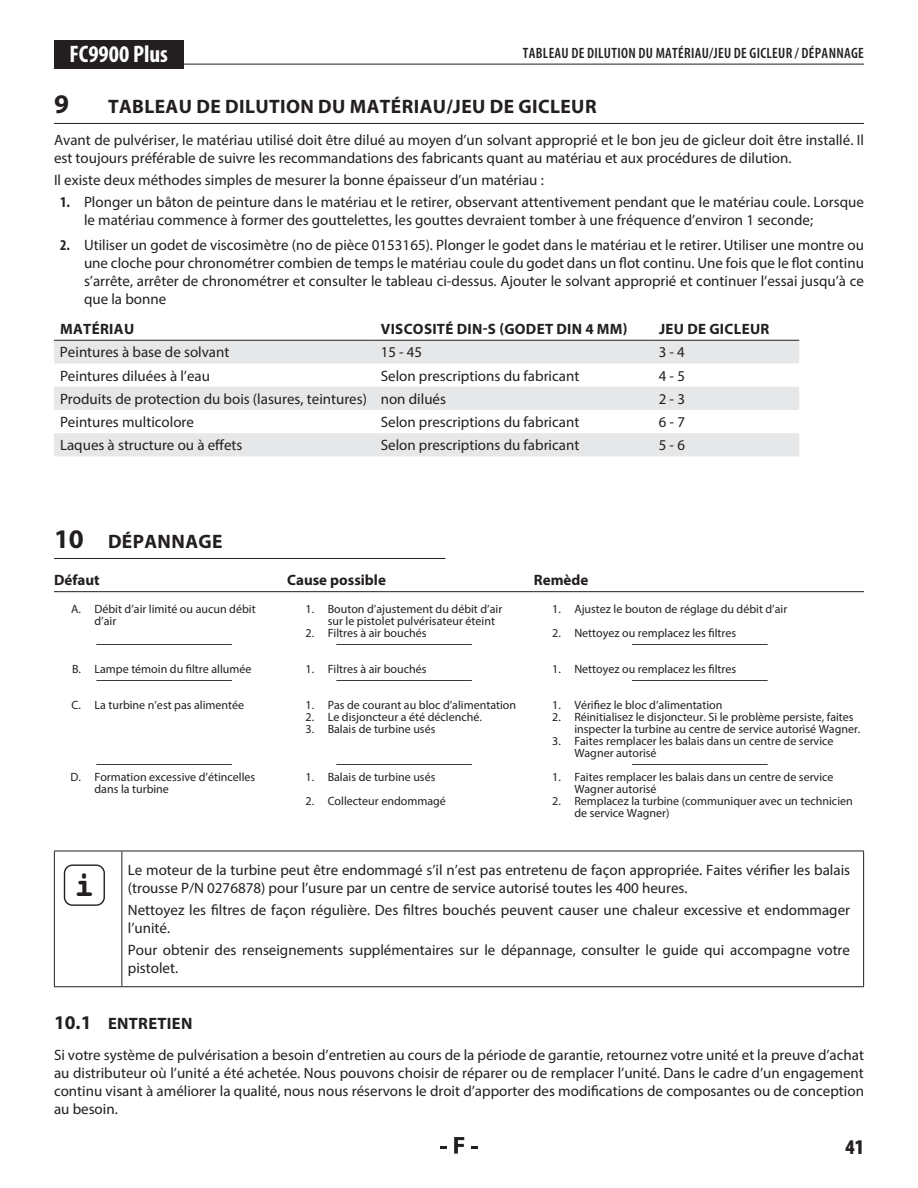
<style>
.page{position:relative;width:918px;height:1188px;background:#fff}
.page>*{position:absolute;margin:0;border:0;box-sizing:border-box;transform-origin:0 0}
.t1{font:700 33.6px "Courier";color:#231f20}
.t2{font:700 27px "Myriad Pro";color:#231f20}
.t3{font:700 condensed 24px "Myriad Pro";color:#fff}
.t4{font:900 condensed 21px "Myriad Pro";color:#231f20}
.t5{font:700 19.5px "Myriad Pro";letter-spacing:.02em;color:#231f20}
.t6{font:700 16.5px "Myriad Pro";letter-spacing:.02em;color:#231f20}
.t7{font:15px/18px "Myriad Pro";color:#231f20}
.t8{font:700 15px "Myriad Pro";letter-spacing:.02em;color:#231f20}
.t9{font:600 condensed 15px "Myriad Pro";letter-spacing:.02em;color:#231f20}
.t10{font:700 15px "Myriad Pro";color:#231f20}
.t11{font:12px/12px "Myriad Pro";color:#231f20}
.s1{font-weight:700;font-stretch:condensed}
.s2{font-size:27px}
.s3{font-size:19.5px}
</style>
<div class="page">
<svg style="left:440px;top:1146px;width:7px;height:2px"></svg>
<svg style="left:454px;top:1137px;width:10px;height:17px"></svg>
<svg style="left:471px;top:1146px;width:7px;height:2px"></svg>
<hr style="left:54px;top:64px;width:810px;height:1px;background:#231f20">
<div style="left:54px;top:40px;width:130px;height:29px;background:#231f20"></div>
<hr style="left:54px;top:558px;width:392px;height:1px;background:#231f20">
<hr style="left:122px;top:851px;width:1px;height:135px;background:#231f20">
<hr style="left:54px;top:851px;width:68px;height:1px;background:#231f20">
<hr style="left:54px;top:851px;width:1px;height:135px;background:#231f20">
<hr style="left:122px;top:851px;width:742px;height:1px;background:#231f20">
<hr style="left:863px;top:851px;width:1px;height:135px;background:#231f20">
<hr style="left:54px;top:986px;width:68px;height:1px;background:#231f20">
<hr style="left:122px;top:986px;width:742px;height:1px;background:#231f20">
<div style="left:64px;top:864px;width:41px;height:42px;border:1px solid #231f20;border-radius:8px"></div>
<hr style="left:97px;top:644px;width:135px;height:1px;background:#231f20">
<hr style="left:97px;top:680px;width:135px;height:1px;background:#231f20">
<hr style="left:97px;top:764px;width:135px;height:1px;background:#231f20">
<hr style="left:337px;top:644px;width:135px;height:1px;background:#231f20">
<hr style="left:337px;top:680px;width:135px;height:1px;background:#231f20">
<hr style="left:337px;top:764px;width:135px;height:1px;background:#231f20">
<hr style="left:632px;top:644px;width:135px;height:1px;background:#231f20">
<hr style="left:632px;top:680px;width:135px;height:1px;background:#231f20">
<hr style="left:632px;top:764px;width:135px;height:1px;background:#231f20">
<hr style="left:54px;top:591px;width:810px;height:1px;background:#231f20">
<hr style="left:54px;top:123px;width:810px;height:1px;background:#231f20">
<svg style="left:54px;top:339px;width:745px;height:1px"></svg>
<svg style="left:54px;top:341px;width:745px;height:115px;fill:#e6e7e9"></svg>
<hr style="left:54px;top:340px;width:321px;height:1px;background:#231f20">
<hr style="left:375px;top:340px;width:278px;height:1px;background:#231f20">
<hr style="left:653px;top:340px;width:146px;height:1px;background:#231f20">
<h3 class="t3" style="left:70px;top:39px;width:100px">FC9900 Plus</h3>
<p class="t9" style="left:523px;top:44px;width:342px">TABLEAU DE DILUTION DU MATÉRIAU/JEU DE GICLEUR / DÉPANNAGE</p>
<h2 class="t2" style="left:54px;top:87px;width:16px">9</h2>
<h3 class="t5" style="left:108px;top:94px;width:490px">TABLEAU DE DILUTION DU MATÉRIAU/JEU DE GICLEUR</h3>
<p class="t7" style="left:54px;top:131px;width:812px">Avant de pulvériser, le matériau utilisé doit être dilué au moyen d’un solvant approprié et le bon jeu de gicleur doit être installé. Il est toujours préférable de suivre les recommandations des fabricants quant au matériau et aux procédures de dilution.</p>
<p class="t7" style="left:54px;top:171px;width:491px">Il existe deux méthodes simples de mesurer la bonne épaisseur d’un matériau :</p>
<p class="t7" style="left:84px;top:193px;width:781px;text-indent:-24px"><span class="s1">1.</span> Plonger un bâton de peinture dans le matériau et le retirer, observant attentivement pendant que le matériau coule. Lorsque le matériau commence à former des gouttelettes, les gouttes devraient tomber à une fréquence d’environ 1 seconde;</p>
<p class="t7" style="left:84px;top:236px;width:782px;text-align:justify;text-indent:-24px"><span class="s1">2.</span> Utiliser un godet de viscosimètre (no de pièce 0153165). Plonger le godet dans le matériau et le retirer. Utiliser une montre ou une cloche pour chronométrer combien de temps le matériau coule du godet dans un flot continu. Une fois que le flot continu s’arrête, arrêter de chronométrer et consulter le tableau ci-dessus. Ajouter le solvant approprié et continuer l’essai jusqu’à ce que la bonne</p>
<p class="t8" style="left:60px;top:319px;width:76px">MATÉRIAU</p>
<p class="t8" style="left:381px;top:319px;width:248px">VISCOSITÉ DIN-S (GODET DIN 4 MM)</p>
<p class="t8" style="left:659px;top:319px;width:112px">JEU DE GICLEUR</p>
<p class="t7" style="left:60px;top:343px;width:171px">Peintures à base de solvant</p>
<p class="t7" style="left:381px;top:343px;width:43px">15 - 45</p>
<p class="t7" style="left:659px;top:343px;width:28px">3 - 4</p>
<p class="t7" style="left:60px;top:366px;width:152px">Peintures diluées à l’eau</p>
<p class="t7" style="left:381px;top:366px;width:200px">Selon prescriptions du fabricant</p>
<p class="t7" style="left:659px;top:366px;width:28px">4 - 5</p>
<p class="t7" style="left:60px;top:390px;width:388px">Produits de protection du bois (lasures, teintures) non dilués</p>
<p class="t7" style="left:659px;top:390px;width:28px">2 - 3</p>
<p class="t7" style="left:60px;top:413px;width:136px">Peintures multicolore</p>
<p class="t7" style="left:381px;top:413px;width:200px">Selon prescriptions du fabricant</p>
<p class="t7" style="left:659px;top:413px;width:28px">6 - 7</p>
<p class="t7" style="left:60px;top:436px;width:184px">Laques à structure ou à effets</p>
<p class="t7" style="left:381px;top:436px;width:200px">Selon prescriptions du fabricant</p>
<p class="t7" style="left:659px;top:436px;width:28px">5 - 6</p>
<h3 class="t5" style="left:54px;top:529px;width:170px"><span class="s2">10</span> DÉPANNAGE</h3>
<p class="t8" style="left:54px;top:570px;width:47px">Défaut</p>
<p class="t11" style="left:94px;top:603px;width:163px;text-indent:-23px">A. Débit d’air limité ou aucun débit d’air</p>
<p class="t11" style="left:72px;top:663px;width:181px">B. Lampe témoin du filtre allumée</p>
<p class="t11" style="left:72px;top:699px;width:174px">C. La turbine n’est pas alimentée</p>
<p class="t11" style="left:94px;top:771px;width:162px;text-indent:-24px">D. Formation excessive d’étincelles dans la turbine</p>
<p class="t10" style="left:287px;top:570px;width:100px">Cause possible</p>
<p class="t11" style="left:328px;top:603px;width:176px;text-indent:-22px">1. Bouton d’ajustement du débit d’air sur le pistolet pulvérisateur éteint</p>
<p class="t11" style="left:306px;top:627px;width:123px">2. Filtres à air bouchés</p>
<p class="t11" style="left:306px;top:663px;width:123px">1. Filtres à air bouchés</p>
<p class="t11" style="left:306px;top:699px;width:212px">1. Pas de courant au bloc d’alimentation</p>
<p class="t11" style="left:306px;top:711px;width:178px">2. Le disjoncteur a été déclenché.</p>
<p class="t11" style="left:306px;top:723px;width:131px">3. Balais de turbine usés</p>
<p class="t11" style="left:306px;top:771px;width:131px">1. Balais de turbine usés</p>
<p class="t11" style="left:306px;top:795px;width:142px">2. Collecteur endommagé</p>
<p class="t8" style="left:534px;top:570px;width:56px">Remède</p>
<p class="t11" style="left:552px;top:603px;width:237px">1. Ajustez le bouton de réglage du débit d’air</p>
<p class="t11" style="left:552px;top:627px;width:186px">2. Nettoyez ou remplacez les filtres</p>
<p class="t11" style="left:552px;top:663px;width:186px">1. Nettoyez ou remplacez les filtres</p>
<p class="t11" style="left:552px;top:699px;width:172px">1. Vérifiez le bloc d’alimentation</p>
<p class="t11" style="left:574px;top:711px;width:288px;text-indent:-22px">2. Réinitialisez le disjoncteur. Si le problème persiste, faites inspecter la turbine au centre de service autorisé Wagner.</p>
<p class="t11" style="left:574px;top:735px;width:261px;text-indent:-22px">3. Faites remplacer les balais dans un centre de service<br>Wagner autorisé</p>
<p class="t11" style="left:574px;top:771px;width:261px;text-indent:-22px">1. Faites remplacer les balais dans un centre de service<br>Wagner autorisé</p>
<p class="t11" style="left:574px;top:795px;width:280px;text-indent:-22px">2. Remplacez la turbine (communiquer avec un technicien de service Wagner)</p>
<h1 class="t1" style="left:74px;top:862px;width:22px">i</h1>
<p class="t7" style="left:128px;top:860px;width:724px">Le moteur de la turbine peut être endommagé s’il n’est pas entretenu de façon appropriée. Faites vérifier les balais (trousse P/N 0276878) pour l’usure par un centre de service autorisé toutes les 400 heures.</p>
<p class="t7" style="left:128px;top:901px;width:724px">Nettoyez les filtres de façon régulière. Des filtres bouchés peuvent causer une chaleur excessive et endommager l’unité.</p>
<p class="t7" style="left:128px;top:941px;width:724px">Pour obtenir des renseignements supplémentaires sur le dépannage, consulter le guide qui accompagne votre pistolet.</p>
<p class="t6" style="left:54px;top:1012px;width:140px"><span class="s3">10.1</span> ENTRETIEN</p>
<p class="t7" style="left:54px;top:1046px;width:812px;text-align:justify">Si votre système de pulvérisation a besoin d’entretien au cours de la période de garantie, retournez votre unité et la preuve d’achat au distributeur où l’unité a été achetée. Nous pouvons choisir de réparer ou de remplacer l’unité. Dans le cadre d’un engagement continu visant à améliorer la qualité, nous nous réservons le droit d’apporter des modifications de composantes ou de conception au besoin.</p>
<h3 class="t4" style="left:845px;top:1133px;width:20px">41</h3>
</div>
